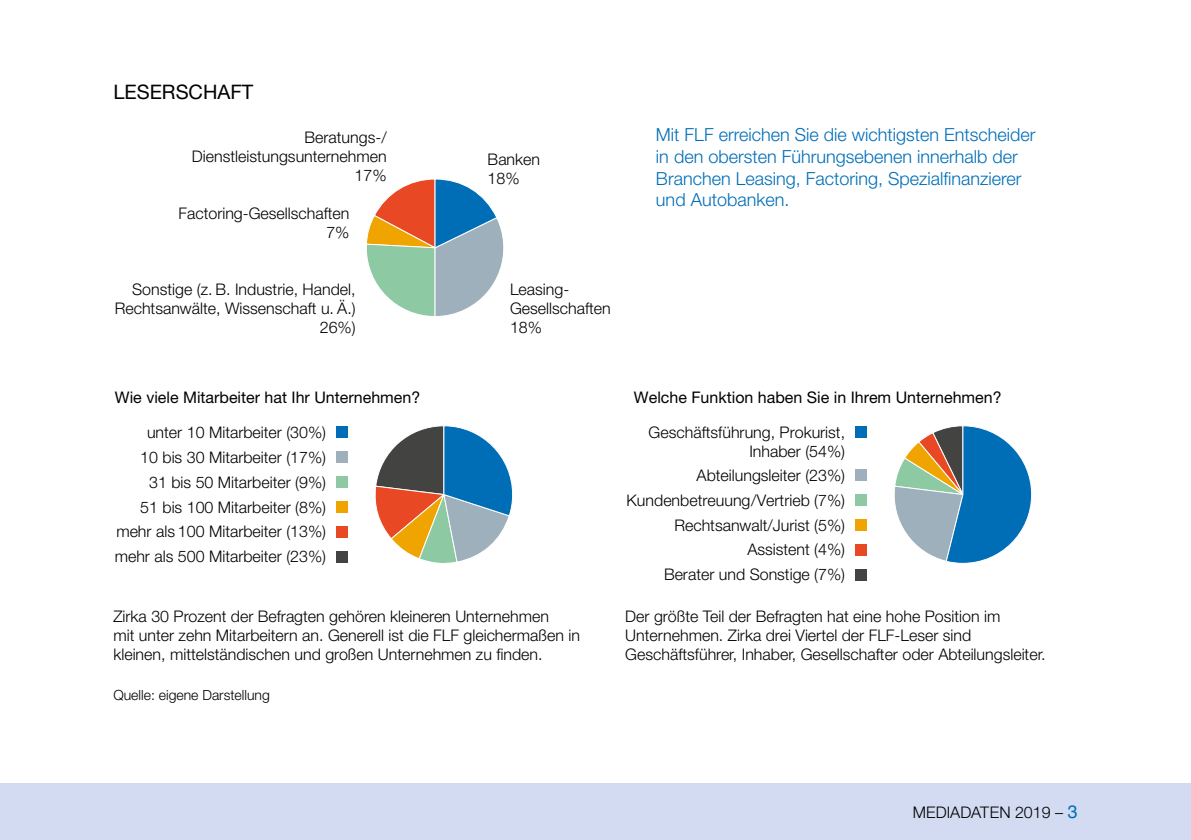
<style>
.page{position:relative;width:1191px;height:840px;background:#fff}
.page>*{position:absolute;margin:0;border:0;box-sizing:border-box;transform-origin:0 0}
.t1{font:20px "Helvetica Neue";color:#000}
.t2{font:300 18px/21.6px "Helvetica Neue";color:#006eb7}
.t3{font:300 16px/19.2px "Helvetica Neue";color:#000;text-align:right}
.t4{font:16px "Helvetica Neue";color:#000}
.t5{font:300 14px "Helvetica Neue";color:#000}
.s1{font-family:"Helvetica";font-weight:400;font-size:18px;color:#006eb7}
</style>
<div class="page">
<div style="left:0;top:782px;width:1191px;height:57px;background:#d2dbf1"></div>
<svg style="left:366px;top:179px;width:138px;height:137px"></svg>
<svg style="left:375px;top:425px;width:138px;height:138px"></svg>
<div style="left:336px;top:426px;width:11px;height:11px;background:#006eb7"></div>
<div style="left:336px;top:451px;width:11px;height:11px;background:#9db0bb"></div>
<div style="left:336px;top:476px;width:11px;height:11px;background:#8dc9a2"></div>
<div style="left:336px;top:501px;width:11px;height:11px;background:#f0a400"></div>
<div style="left:336px;top:526px;width:11px;height:11px;background:#e84924"></div>
<div style="left:336px;top:551px;width:11px;height:11px;background:#434342"></div>
<svg style="left:894px;top:425px;width:138px;height:138px"></svg>
<div style="left:855px;top:426px;width:11px;height:11px;background:#006eb7"></div>
<div style="left:855px;top:469px;width:11px;height:11px;background:#9db0bb"></div>
<div style="left:855px;top:494px;width:11px;height:11px;background:#8dc9a2"></div>
<div style="left:855px;top:519px;width:11px;height:11px;background:#f0a400"></div>
<div style="left:855px;top:544px;width:11px;height:11px;background:#e84924"></div>
<div style="left:855px;top:569px;width:11px;height:11px;background:#434342"></div>
<p class="t1" style="left:113px;top:80px;width:141px">LESERSCHAFT</p>
<p class="t3" style="left:192px;top:127px;width:196px">Beratungs-/<br>Dienstleistungsunternehmen<br>17%</p>
<p class="t3" style="left:178px;top:203px;width:172px">Factoring-Gesellschaften<br>7%</p>
<p class="t3" style="left:115px;top:279px;width:242px">Sonstige (z. B. Industrie, Handel,<br>Rechtsanwälte, Wissenschaft u. Ä.)<br>26%)</p>
<p class="t4" style="left:115px;top:387px;width:307px">Wie viele Mitarbeiter hat Ihr Unternehmen?</p>
<p class="t3" style="left:115px;top:419px;width:213px;line-height:24.8px">unter 10 Mitarbeiter (30%)<br>10 bis 30 Mitarbeiter (17%)<br>31 bis 50 Mitarbeiter (9%)<br>51 bis 100 Mitarbeiter (8%) mehr als 100 Mitarbeiter (13%) mehr als 500 Mitarbeiter (23%)</p>
<p class="t3" style="left:487px;top:149px;width:54px;text-align:left">Banken<br>18%</p>
<p class="t2" style="left:656px;top:124px;width:381px">Mit FLF erreichen Sie die wichtigsten Entscheider in den obersten Führungsebenen innerhalb der Branchen Leasing, Factoring, Spezialfinanzierer und Autobanken.</p>
<p class="t3" style="left:510px;top:279px;width:102px;text-align:left">Leasing-<br>Gesellschaften<br>18%</p>
<p class="t4" style="left:634px;top:387px;width:369px">Welche Funktion haben Sie in Ihrem Unternehmen?</p>
<p class="t3" style="left:648px;top:422px;width:198px">Geschäftsführung, Prokurist,<br>Inhaber (54%)</p>
<p class="t3" style="left:626px;top:462px;width:220px;line-height:24.8px">Abteilungsleiter (23%)<br>Kundenbetreuung/Vertrieb (7%)<br>Rechtsanwalt/Jurist (5%)<br>Assistent (4%)<br>Berater und Sonstige (7%)</p>
<p class="t3" style="left:113px;top:605px;width:468px;text-align:left">Zirka 30 Prozent der Befragten gehören kleineren Unternehmen<br>mit unter zehn Mitarbeitern an. Generell ist die FLF gleichermaßen in kleinen, mittelständischen und großen Unternehmen zu finden.</p>
<p class="t3" style="left:625px;top:605px;width:422px;text-align:left">Der größte Teil der Befragten hat eine hohe Position im<br>Unternehmen. Zirka drei Viertel der FLF-Leser sind<br>Geschäftsführer, Inhaber, Gesellschafter oder Abteilungsleiter.</p>
<p class="t5" style="left:113px;top:686px;width:158px">Quelle: eigene Darstellung</p>
<p class="t3" style="left:913px;top:802px;width:166px">MEDIADATEN 2019 – <span class="s1">3</span></p>
</div>
